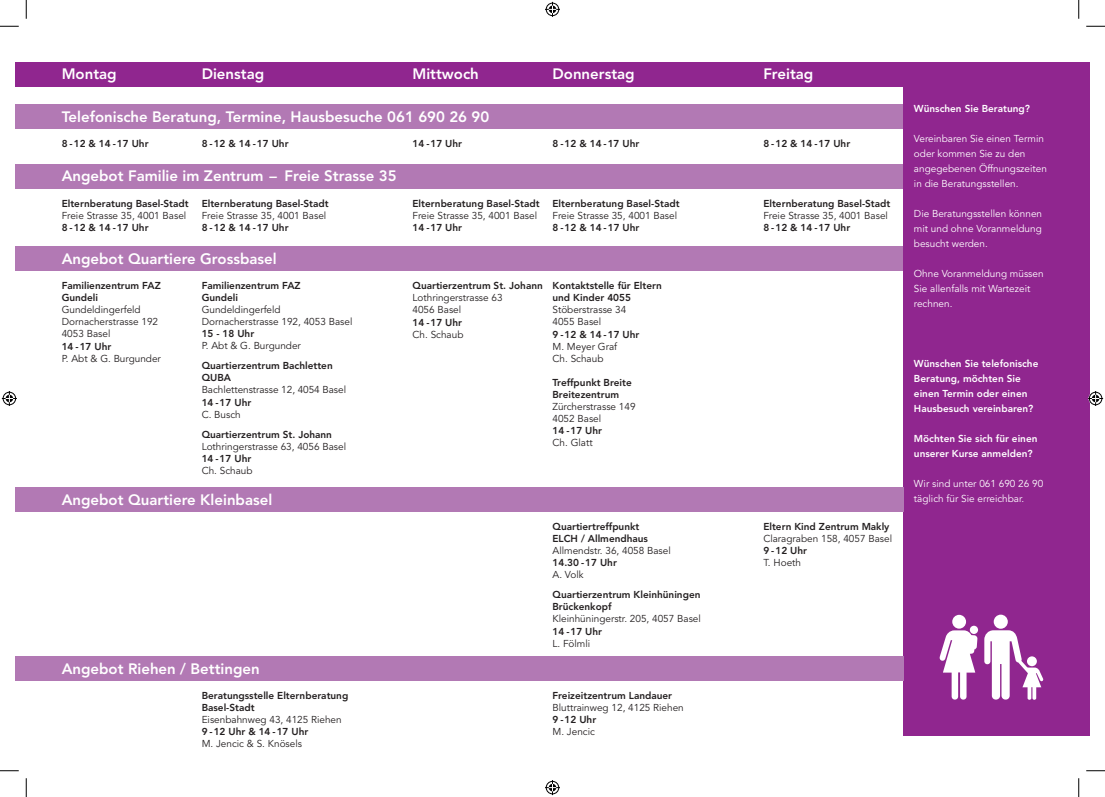
<style>
.page{position:relative;width:1105px;height:797px;background:#fff}
.page>*{position:absolute;margin:0;border:0;box-sizing:border-box;transform-origin:0 0}
.t1{font:800 15px "Avenir";color:#fff}
.t2{font:800 10px/12px "Avenir";color:#231f20}
.t3{font:10px/12px "Avenir";color:#231f20}
.t4{font:10px/15px "Avenir";color:#fff}
.t5{font:800 10px/15px "Avenir";color:#fff}
</style>
<div class="page">
<div style="left:16px;top:164px;width:252px;height:24px;background:#b279b4"></div>
<div style="left:16px;top:656px;width:252px;height:25px;background:#b279b4"></div>
<div style="left:16px;top:487px;width:252px;height:25px;background:#b279b4"></div>
<div style="left:16px;top:246px;width:252px;height:25px;background:#b279b4"></div>
<div style="left:16px;top:62px;width:150px;height:24px;background:#90268f"></div>
<div style="left:16px;top:104px;width:252px;height:25px;background:#b279b4"></div>
<div style="left:62px;top:62px;width:140px;height:24px;background:#90268f"></div>
<div style="left:202px;top:62px;width:210px;height:24px;background:#90268f"></div>
<div style="left:412px;top:62px;width:140px;height:24px;background:#90268f"></div>
<div style="left:552px;top:62px;width:211px;height:24px;background:#90268f"></div>
<div style="left:763px;top:62px;width:140px;height:24px;background:#90268f"></div>
<div style="left:62px;top:104px;width:841px;height:25px;background:#b279b4"></div>
<div style="left:62px;top:164px;width:841px;height:24px;background:#b279b4"></div>
<div style="left:62px;top:246px;width:841px;height:25px;background:#b279b4"></div>
<div style="left:903px;top:62px;width:186px;height:673px;background:#90268f"></div>
<div style="left:62px;top:656px;width:841px;height:25px;background:#b279b4"></div>
<div style="left:62px;top:487px;width:841px;height:25px;background:#b279b4"></div>
<div style="left:952px;top:615px;width:14px;height:13px;background:#fff;border-radius:50%"></div>
<svg style="left:939px;top:630px;width:38px;height:70px"></svg>
<div style="left:970px;top:625px;width:8px;height:9px;background:#fff;border-radius:50%"></div>
<div style="left:994px;top:614px;width:14px;height:14px;background:#fff;border-radius:50%"></div>
<svg style="left:984px;top:630px;width:60px;height:70px"></svg>
<div style="left:1027px;top:656px;width:10px;height:10px;background:#fff;border-radius:50%"></div>
<svg style="left:0;top:25px;width:19px;height:2px"></svg>
<svg style="left:1086px;top:25px;width:19px;height:2px"></svg>
<svg style="left:0;top:770px;width:19px;height:1px"></svg>
<svg style="left:1086px;top:770px;width:19px;height:1px"></svg>
<svg style="left:25px;top:0;width:2px;height:19px"></svg>
<svg style="left:25px;top:778px;width:2px;height:19px"></svg>
<svg style="left:1078px;top:0;width:1px;height:19px"></svg>
<svg style="left:1078px;top:778px;width:1px;height:19px"></svg>
<svg style="left:545px;top:2px;width:15px;height:15px"></svg>
<svg style="left:545px;top:780px;width:15px;height:15px"></svg>
<svg style="left:2px;top:391px;width:15px;height:15px"></svg>
<svg style="left:1088px;top:391px;width:15px;height:15px"></svg>
<h1 class="t1" style="left:62px;top:65px;width:56px">Montag</h1>
<h1 class="t1" style="left:202px;top:65px;width:64px">Dienstag</h1>
<h1 class="t1" style="left:412px;top:65px;width:68px">Mittwoch</h1>
<h1 class="t1" style="left:552px;top:65px;width:84px">Donnerstag</h1>
<h1 class="t1" style="left:763px;top:65px;width:52px">Freitag</h1>
<h1 class="t1" style="left:62px;top:108px;width:429px">Telefonische Beratung, Termine, Hausbesuche 061 690 26 90</h1>
<p class="t2" style="left:62px;top:138px;width:88px">8 -12 &amp; 14 -17 Uhr</p>
<h1 class="t1" style="left:62px;top:167px;width:337px">Angebot Familie im Zentrum – Freie Strasse 35</h1>
<p class="t2" style="left:62px;top:197px;width:129px">Elternberatung Basel-Stadt</p>
<p class="t3" style="left:62px;top:209px;width:126px">Freie Strasse 35, 4001 Basel</p>
<p class="t2" style="left:62px;top:222px;width:88px">8 -12 &amp; 14 -17 Uhr</p>
<h1 class="t1" style="left:62px;top:250px;width:216px">Angebot Quartiere Grossbasel</h1>
<p class="t2" style="left:62px;top:279px;width:101px">Familienzentrum FAZ<br>Gundeli</p>
<p class="t3" style="left:62px;top:304px;width:98px">Gundeldingerfeld<br>Dornacherstrasse 192<br>4053 Basel</p>
<p class="t2" style="left:62px;top:340px;width:51px">14 -17 Uhr</p>
<p class="t3" style="left:62px;top:352px;width:101px">P. Abt &amp; G. Burgunder</p>
<p class="t2" style="left:202px;top:138px;width:88px">8 -12 &amp; 14 -17 Uhr</p>
<p class="t2" style="left:412px;top:138px;width:51px">14 -17 Uhr</p>
<p class="t2" style="left:552px;top:138px;width:88px">8 -12 &amp; 14 -17 Uhr</p>
<p class="t2" style="left:763px;top:138px;width:88px">8 -12 &amp; 14 -17 Uhr</p>
<p class="t2" style="left:202px;top:197px;width:129px">Elternberatung Basel-Stadt</p>
<p class="t3" style="left:202px;top:209px;width:126px">Freie Strasse 35, 4001 Basel</p>
<p class="t2" style="left:202px;top:222px;width:88px">8 -12 &amp; 14 -17 Uhr</p>
<p class="t2" style="left:412px;top:197px;width:129px">Elternberatung Basel-Stadt</p>
<p class="t3" style="left:412px;top:209px;width:126px">Freie Strasse 35, 4001 Basel</p>
<p class="t2" style="left:412px;top:222px;width:51px">14 -17 Uhr</p>
<p class="t2" style="left:552px;top:197px;width:129px">Elternberatung Basel-Stadt</p>
<p class="t3" style="left:552px;top:209px;width:126px">Freie Strasse 35, 4001 Basel</p>
<p class="t2" style="left:552px;top:222px;width:88px">8 -12 &amp; 14 -17 Uhr</p>
<p class="t2" style="left:763px;top:197px;width:129px">Elternberatung Basel-Stadt</p>
<p class="t3" style="left:763px;top:209px;width:126px">Freie Strasse 35, 4001 Basel</p>
<p class="t2" style="left:763px;top:222px;width:88px">8 -12 &amp; 14 -17 Uhr</p>
<p class="t2" style="left:552px;top:279px;width:111px">Kontaktstelle für Eltern und Kinder 4055</p>
<p class="t3" style="left:552px;top:304px;width:75px">Stöberstrasse 34<br>4055 Basel</p>
<p class="t2" style="left:552px;top:328px;width:88px">9 -12 &amp; 14 -17 Uhr</p>
<p class="t3" style="left:552px;top:340px;width:66px">M. Meyer Graf<br>Ch. Schaub</p>
<p class="t2" style="left:552px;top:376px;width:81px">Treffpunkt Breite<br>Breitezentrum</p>
<p class="t3" style="left:552px;top:400px;width:85px">Zürcherstrasse 149<br>4052 Basel</p>
<p class="t2" style="left:552px;top:424px;width:51px">14 -17 Uhr</p>
<p class="t3" style="left:552px;top:437px;width:42px">Ch. Glatt</p>
<p class="t2" style="left:202px;top:279px;width:101px">Familienzentrum FAZ<br>Gundeli</p>
<p class="t3" style="left:202px;top:304px;width:152px">Gundeldingerfeld<br>Dornacherstrasse 192, 4053 Basel</p>
<p class="t2" style="left:202px;top:327px;width:54px">15 - 18 Uhr</p>
<p class="t3" style="left:202px;top:340px;width:101px">P. Abt &amp; G. Burgunder</p>
<p class="t2" style="left:202px;top:359px;width:133px">Quartierzentrum Bachletten<br>QUBA</p>
<p class="t3" style="left:202px;top:384px;width:146px">Bachlettenstrasse 12, 4054 Basel</p>
<p class="t2" style="left:202px;top:396px;width:51px">14 -17 Uhr</p>
<p class="t3" style="left:202px;top:408px;width:41px">C. Busch</p>
<p class="t2" style="left:202px;top:428px;width:132px">Quartierzentrum St. Johann</p>
<p class="t3" style="left:202px;top:440px;width:146px">Lothringerstrasse 63, 4056 Basel</p>
<p class="t2" style="left:202px;top:452px;width:51px">14 -17 Uhr</p>
<p class="t3" style="left:202px;top:465px;width:52px">Ch. Schaub</p>
<p class="t2" style="left:412px;top:279px;width:132px">Quartierzentrum St. Johann</p>
<p class="t3" style="left:412px;top:292px;width:92px">Lothringerstrasse 63<br>4056 Basel</p>
<p class="t2" style="left:412px;top:316px;width:51px">14 -17 Uhr</p>
<p class="t3" style="left:412px;top:328px;width:52px">Ch. Schaub</p>
<h1 class="t1" style="left:62px;top:490px;width:212px">Angebot Quartiere Kleinbasel</h1>
<h1 class="t1" style="left:62px;top:660px;width:200px">Angebot Riehen / Bettingen</h1>
<p class="t2" style="left:202px;top:690px;width:148px">Beratungsstelle Elternberatung<br>Basel-Stadt</p>
<p class="t3" style="left:202px;top:714px;width:142px">Eisenbahnweg 43, 4125 Riehen</p>
<p class="t2" style="left:202px;top:726px;width:108px">9 -12 Uhr &amp; 14 -17 Uhr</p>
<p class="t3" style="left:202px;top:738px;width:102px">M. Jencic &amp; S. Knösels</p>
<p class="t2" style="left:552px;top:520px;width:97px">Quartiertreffpunkt<br>ELCH / Allmendhaus</p>
<p class="t3" style="left:552px;top:545px;width:120px">Allmendstr. 36, 4058 Basel</p>
<p class="t2" style="left:552px;top:556px;width:66px">14.30 -17 Uhr</p>
<p class="t3" style="left:552px;top:569px;width:33px">A. Volk</p>
<p class="t2" style="left:552px;top:588px;width:149px">Quartierzentrum Kleinhüningen<br>Brückenkopf</p>
<p class="t3" style="left:552px;top:613px;width:150px">Kleinhüningerstr. 205, 4057 Basel</p>
<p class="t2" style="left:552px;top:625px;width:51px">14 -17 Uhr</p>
<p class="t3" style="left:552px;top:637px;width:39px">L. Fölmli</p>
<p class="t2" style="left:552px;top:690px;width:121px">Freizeitzentrum Landauer</p>
<p class="t3" style="left:552px;top:702px;width:133px">Bluttrainweg 12, 4125 Riehen</p>
<p class="t2" style="left:552px;top:714px;width:45px">9 -12 Uhr</p>
<p class="t3" style="left:552px;top:726px;width:44px">M. Jencic</p>
<p class="t2" style="left:763px;top:520px;width:128px">Eltern Kind Zentrum Makly</p>
<p class="t3" style="left:763px;top:533px;width:130px">Claragraben 158, 4057 Basel</p>
<p class="t2" style="left:763px;top:544px;width:45px">9 -12 Uhr</p>
<p class="t3" style="left:763px;top:557px;width:39px">T. Hoeth</p>
<p class="t5" style="left:914px;top:101px;width:118px">Wünschen Sie Beratung?</p>
<p class="t4" style="left:914px;top:131px;width:135px">Vereinbaren Sie einen Termin oder kommen Sie zu den angegebenen Öffnungszeiten in die Beratungsstellen.</p>
<p class="t4" style="left:914px;top:206px;width:130px;text-align:justify">Die Beratungsstellen können mit und ohne Voranmeldung besucht werden.</p>
<p class="t4" style="left:914px;top:266px;width:131px">Ohne Voranmeldung müssen<br>Sie allenfalls mit Wartezeit rechnen.</p>
<p class="t5" style="left:914px;top:356px;width:126px">Wünschen Sie telefonische<br>Beratung, möchten Sie einen Termin oder einen<br>Hausbesuch vereinbaren?</p>
<p class="t5" style="left:914px;top:431px;width:125px">Möchten Sie sich für einen unserer Kurse anmelden?</p>
<p class="t4" style="left:914px;top:476px;width:131px">Wir sind unter 061 690 26 90 täglich für Sie erreichbar.</p>
</div>
